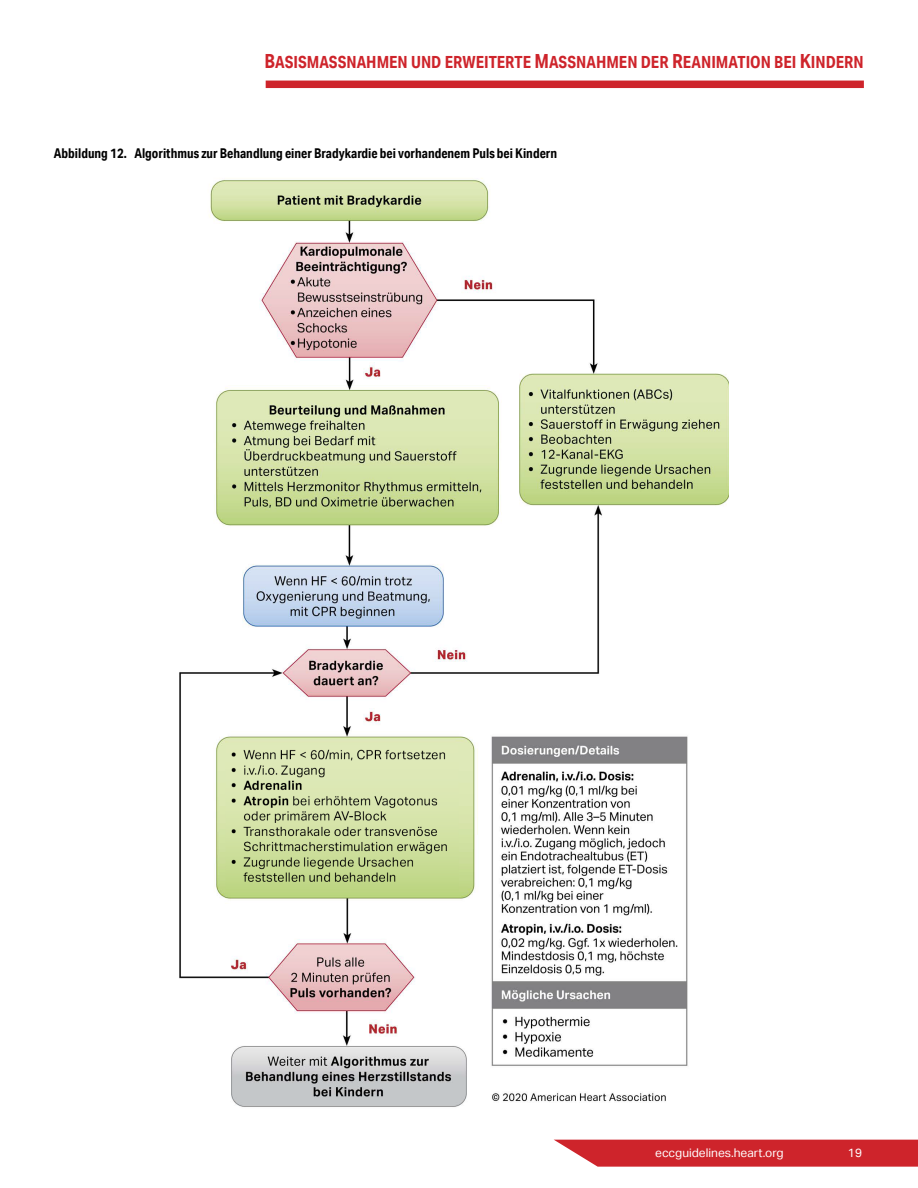
<style>
.page{position:relative;width:918px;height:1188px;background:#fff}
.page>*{position:absolute;margin:0;border:0;box-sizing:border-box;transform-origin:0 0}
.t1{font:16.8px "Aktiv Grotesk Cd Bold SC860";color:#ce242b}
.t2{font:700 13.5px "Aktiv Grotesk Cd";color:#000}
.t3{font:12px "Aktiv Grotesk";color:#fff}
.s1{font-size:19.5px}
</style>
<div class="page">
<svg style="left:554px;top:1140px;width:364px;height:27px;background:#d1343a"></svg>
<div style="left:266px;top:81px;width:598px;height:7px;background:#ce242b"></div>
<img style="left:179px;top:178px;width:550px;height:929px">
<p class="t1" style="left:265px;top:51px;width:601px"><span class="s1">B</span>ASISMASSNAHMEN UND ERWEITERTE <span class="s1">M</span>ASSNAHMEN DER <span class="s1">R</span>EANIMATION BEI <span class="s1">K</span>INDERN</p>
<p class="t2" style="left:54px;top:145px;width:505px">Abbildung 12. Algorithmus zur Behandlung einer Bradykardie bei vorhandenem Puls bei Kindern</p>
<p class="t3" style="left:655px;top:1146px;width:130px">eccguidelines.heart.org</p>
<p class="t3" style="left:848px;top:1146px;width:16px">19</p>
</div>
